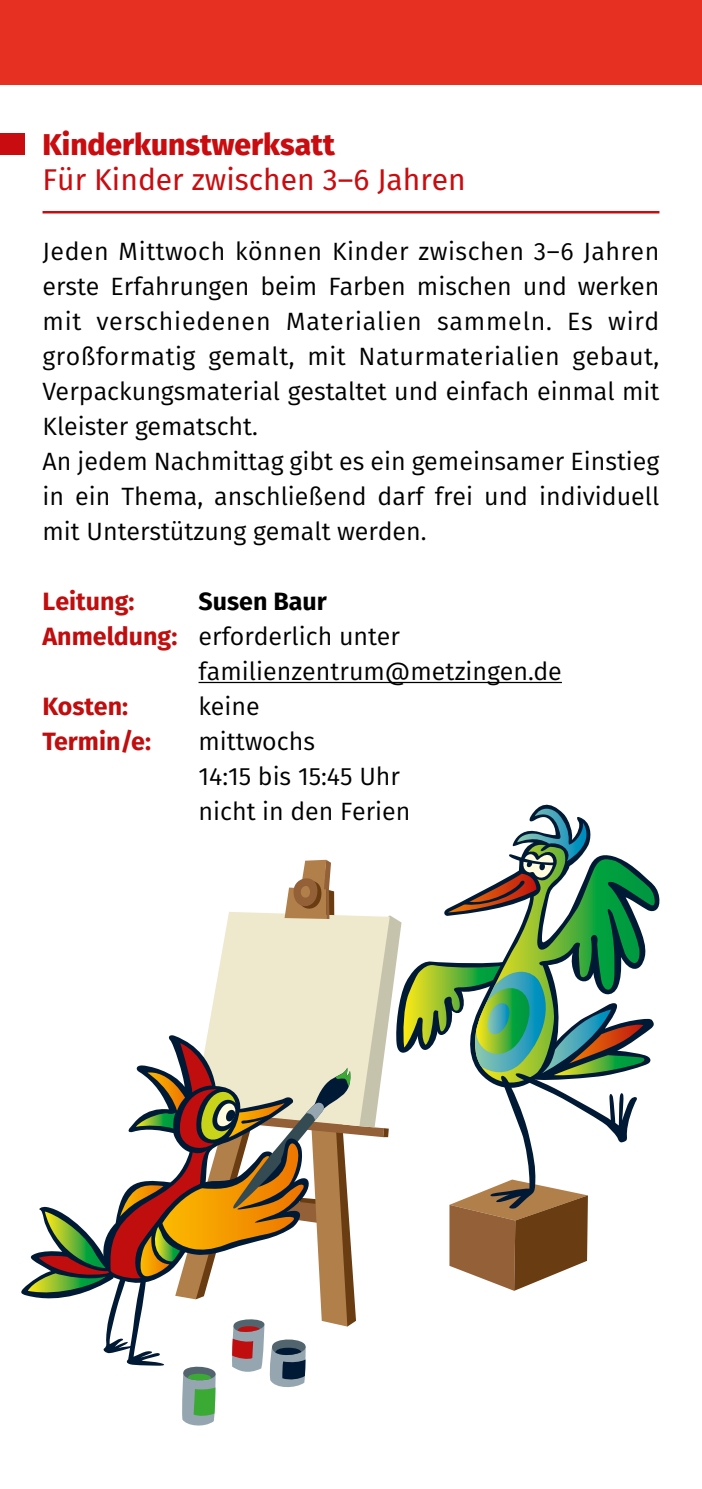
<style>
.page{position:relative;width:702px;height:1489px;background:#fff}
.page>*{position:absolute;margin:0;border:0;box-sizing:border-box;transform-origin:0 0}
.t1{font:30px "Fira Sans";color:#c90c0f}
.t2{font:800 30px "Fira Sans";color:#c90c0f}
.t3{font:25px/35px "Fira Sans";color:#000}
.t4{font:700 25px "Fira Sans";color:#c00d0e}
.t5{font:700 25px "Fira Sans";color:#000}
.s1{font-weight:700;color:#c00d0e}
</style>
<div class="page">
<div style="left:0;top:0;width:702px;height:85px;background:#e63021"></div>
<div style="left:0;top:133px;width:25px;height:22px;background:#c90c0f"></div>
<hr style="left:43px;top:211px;width:616px;height:2px;background:#c90c0f">
<hr style="left:198px;top:681px;width:364px;height:2px;background:#000">
<svg style="left:21px;top:807px;width:633px;height:619px"></svg>
<p class="t2" style="left:43px;top:123px;width:294px">Kinderkunstwerksatt</p>
<p class="t1" style="left:43px;top:158px;width:425px">Für Kinder zwischen 3–6 Jahren</p>
<p class="t3" style="left:43px;top:235px;width:618px">Jeden Mittwoch können Kinder zwischen 3–6 Jahren erste Erfahrungen beim Farben mischen und werken mit verschiedenen Materialien sammeln. Es wird großformatig gemalt, mit Naturmaterialien gebaut, Verpackungsmaterial gestaltet und einfach einmal mit Kleister gematscht.<br>An jedem Nachmittag gibt es ein gemeinsamer Einstieg in ein Thema, anschließend darf frei und individuell mit Unterstützung gemalt werden.</p>
<p class="t4" style="left:43px;top:583px;width:93px">Leitung:</p>
<p class="t5" style="left:198px;top:583px;width:130px">Susen Baur</p>
<p class="t3" style="left:43px;top:620px;width:359px"><span class="s1">Anmeldung:</span> erforderlich unter</p>
<p class="t3" style="left:198px;top:655px;width:365px">familienzentrum@metzingen.de</p>
<p class="t4" style="left:43px;top:688px;width:87px">Kosten:</p>
<p class="t3" style="left:198px;top:690px;width:63px">keine</p>
<p class="t4" style="left:43px;top:723px;width:110px">Termin/e:</p>
<p class="t3" style="left:198px;top:725px;width:213px">mittwochs<br>14:15 bis 15:45 Uhr nicht in den Ferien</p>
</div>
